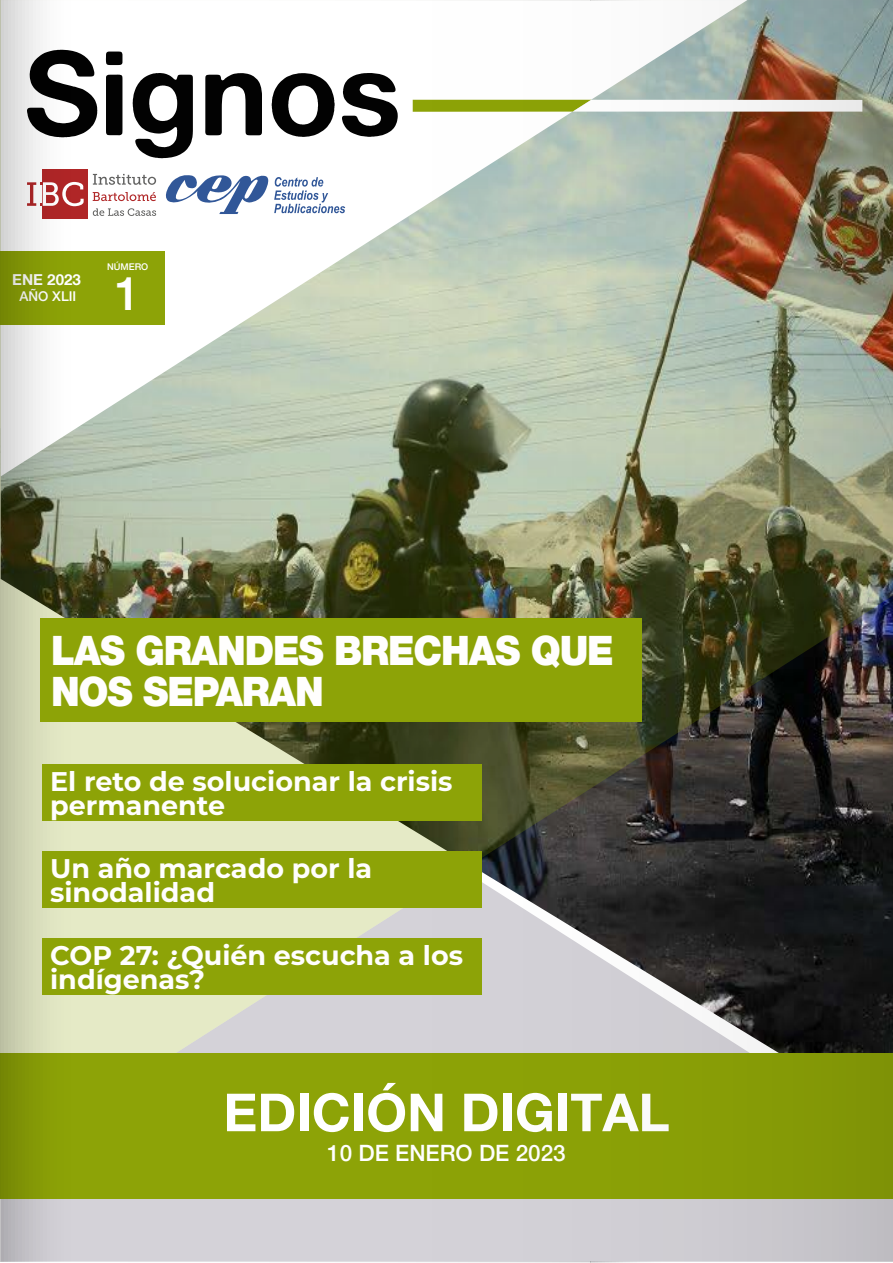
<style>
.page{position:relative;width:893px;height:1263px;background:#fff}
.page>*{position:absolute;margin:0;border:0;box-sizing:border-box;transform-origin:0 0}
.t1{font:700 52.5px "Helvetica 75";color:#fff}
.t2{font:500 46.5px "Helvetica 65";color:#fff}
.t3{font:900 40.5px/40.5px "Helvetica Neue";letter-spacing:-.03em;color:#fffefd;scale:.93 1}
.t4{font:700 27px/24px "Montserrat";color:#fffefd}
.t5{font:500 22.5px "Helvetica 65";color:#fff}
.t6{font:700 15.15px "Helvetica 75";color:#fff}
.t7{font:500 13.5px "Helvetica 65";color:#fff}
.t8{font:500 9.3px "Helvetica 65";color:#fff}
</style>
<div class="page">
<img style="left:0;top:0;width:892px;height:1263px">
<div style="left:42px;top:764px;width:440px;height:57px;background:#8da307"></div>
<div style="left:42px;top:851px;width:440px;height:57px;background:#8da307"></div>
<div style="left:42px;top:938px;width:440px;height:57px;background:#8da307"></div>
<div style="left:40px;top:619px;width:602px;height:103px;background:#8da307"></div>
<p class="t8" style="left:107px;top:261px;width:43px">NÚMERO</p>
<p class="t6" style="left:12px;top:270px;width:70px">ENE 2023</p>
<p class="t7" style="left:19px;top:289px;width:58px">AÑO XLII</p>
<h2 class="t2" style="left:115px;top:266px;width:27px">1</h2>
<h3 class="t3" style="left:51px;top:630px;width:606px">LAS GRANDES BRECHAS QUE<br>NOS SEPARAN</h3>
<p class="t4" style="left:50px;top:768px;width:404px">El reto de solucionar la crisis permanente</p>
<p class="t4" style="left:50px;top:855px;width:323px">Un año marcado por la sinodalidad</p>
<p class="t4" style="left:50px;top:942px;width:414px">COP 27: ¿Quién escucha a los indígenas?</p>
<h1 class="t1" style="left:223px;top:1080px;width:448px">EDICIÓN DIGITAL</h1>
<p class="t5" style="left:327px;top:1140px;width:240px">10 DE ENERO DE 2023</p>
</div>
